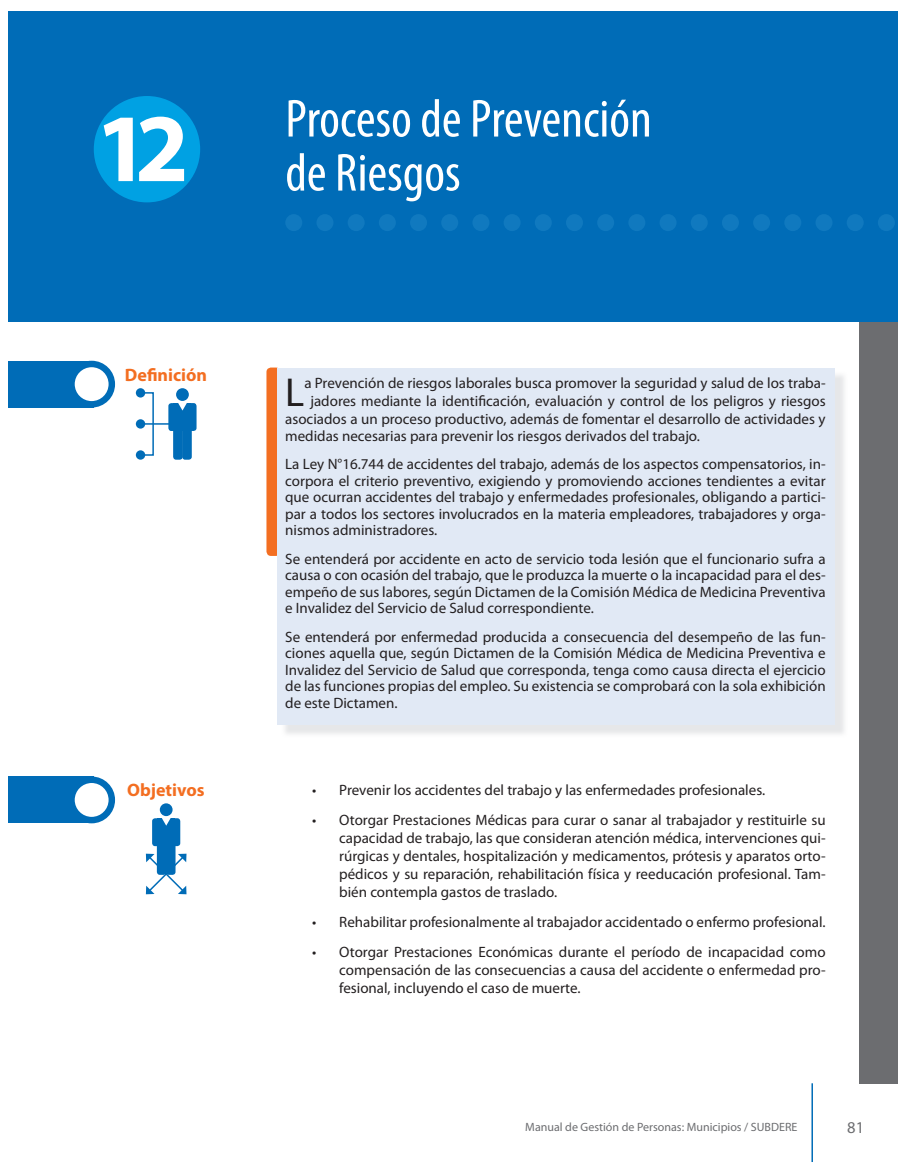
<style>
.page{position:relative;width:915px;height:1171px;background:#fff}
.page>*{position:absolute;margin:0;border:0;box-sizing:border-box;transform-origin:0 0}
.t1{font:condensed 54px/54px "Myriad Pro";color:#fff}
.t2{font:40.5px "Myriad Pro";color:#231f20}
.t3{font:700 18px "Myriad Pro";color:#f36e21}
.t4{font:16.5px "Myriad Pro";color:#6c6d70}
.t5{font:15px/16.5px "Myriad Pro";color:#231f20;text-align:justify}
.t6{font:12px "Myriad Pro";color:#6c6d70}
</style>
<div class="page">
<hr style="left:811px;top:1082px;width:1px;height:79px;background:#006cb7">
<div style="left:859px;top:83px;width:38px;height:999px;background:#6c6d70"></div>
<div style="left:266px;top:367px;width:14px;height:188px;background:#f36e21;border-radius:4px"></div>
<div style="left:277px;top:367px;width:556px;height:357px;background:#e1e9f5"></div>
<div style="left:9px;top:11px;width:888px;height:310px;background:#006cb7"></div>
<div style="left:94px;top:96px;width:106px;height:106px;background:#00a1e3;border-radius:50%"></div>
<div style="left:285px;top:214px;width:17px;height:17px;background:#1079bf;border-radius:50%"></div>
<div style="left:566px;top:214px;width:17px;height:17px;background:#1079bf;border-radius:50%"></div>
<div style="left:534px;top:214px;width:17px;height:17px;background:#1079bf;border-radius:50%"></div>
<div style="left:503px;top:214px;width:17px;height:17px;background:#1079bf;border-radius:50%"></div>
<div style="left:472px;top:214px;width:17px;height:17px;background:#1079bf;border-radius:50%"></div>
<div style="left:441px;top:214px;width:17px;height:17px;background:#1079bf;border-radius:50%"></div>
<div style="left:410px;top:214px;width:17px;height:17px;background:#1079bf;border-radius:50%"></div>
<div style="left:379px;top:214px;width:17px;height:17px;background:#1079bf;border-radius:50%"></div>
<div style="left:347px;top:214px;width:17px;height:17px;background:#1079bf;border-radius:50%"></div>
<div style="left:316px;top:214px;width:17px;height:17px;background:#1079bf;border-radius:50%"></div>
<div style="left:597px;top:214px;width:17px;height:17px;background:#1079bf;border-radius:50%"></div>
<div style="left:877px;top:214px;width:17px;height:17px;background:#1079bf;border-radius:50%"></div>
<div style="left:846px;top:214px;width:17px;height:17px;background:#1079bf;border-radius:50%"></div>
<div style="left:815px;top:214px;width:17px;height:17px;background:#1079bf;border-radius:50%"></div>
<div style="left:784px;top:214px;width:17px;height:17px;background:#1079bf;border-radius:50%"></div>
<div style="left:752px;top:214px;width:17px;height:17px;background:#1079bf;border-radius:50%"></div>
<div style="left:721px;top:214px;width:17px;height:17px;background:#1079bf;border-radius:50%"></div>
<div style="left:690px;top:214px;width:17px;height:17px;background:#1079bf;border-radius:50%"></div>
<div style="left:659px;top:214px;width:17px;height:17px;background:#1079bf;border-radius:50%"></div>
<div style="left:628px;top:214px;width:17px;height:17px;background:#1079bf;border-radius:50%"></div>
<div style="left:9px;top:776px;width:85px;height:47px;background:#006cb7"></div>
<svg style="left:71px;top:779px;width:41px;height:40px"></svg>
<div style="left:68px;top:776px;width:47px;height:47px;border:6px solid #006cb7;border-radius:50%"></div>
<div style="left:157px;top:842px;width:9px;height:32px;background:#006cb7;border-radius:3px"></div>
<div style="left:166px;top:842px;width:9px;height:32px;background:#006cb7;border-radius:3px"></div>
<div style="left:152px;top:818px;width:10px;height:27px;background:#006cb7;border-radius:3px"></div>
<div style="left:171px;top:818px;width:9px;height:27px;background:#006cb7;border-radius:3px"></div>
<div style="left:157px;top:818px;width:18px;height:27px;background:#006cb7"></div>
<svg style="left:160px;top:813px;width:12px;height:12px"></svg>
<div style="left:160px;top:803px;width:12px;height:12px;background:#006cb7;border-radius:50%"></div>
<svg style="left:146px;top:853px;width:40px;height:41px"></svg>
<div style="left:9px;top:360px;width:85px;height:47px;background:#006cb7"></div>
<svg style="left:71px;top:364px;width:41px;height:40px"></svg>
<div style="left:68px;top:360px;width:47px;height:47px;border:6px solid #006cb7;border-radius:50%"></div>
<div style="left:173px;top:428px;width:10px;height:31px;background:#006cb7;border-radius:3px"></div>
<div style="left:182px;top:428px;width:10px;height:31px;background:#006cb7;border-radius:3px"></div>
<div style="left:187px;top:403px;width:9px;height:28px;background:#006cb7;border-radius:3px"></div>
<svg style="left:176px;top:388px;width:13px;height:13px"></svg>
<div style="left:136px;top:388px;width:9px;height:9px;background:#006cb7;border-radius:50%"></div>
<div style="left:136px;top:419px;width:9px;height:9px;background:#006cb7;border-radius:50%"></div>
<div style="left:136px;top:450px;width:9px;height:9px;background:#006cb7;border-radius:50%"></div>
<svg style="left:139px;top:391px;width:50px;height:65px"></svg>
<h1 class="t1" style="left:95px;top:91px;width:558px;text-indent:190px">Proceso de Prevención<br><sup>12</sup> de Riesgos</h1>
<p class="t3" style="left:125px;top:363px;width:84px">Definición</p>
<p class="t3" style="left:127px;top:778px;width:79px">Objetivos</p>
<p class="t5" style="left:285px;top:374px;width:542px;line-height:18px;text-align:right">a Prevención de riesgos laborales busca promover la seguridad y salud de los traba&shy;jadores mediante la identificación, evaluación y control de los peligros y riesgos asociados a un proceso productivo, además de fomentar el desarrollo de actividades y</p>
<p class="t5" style="left:285px;top:421px;width:541px;line-height:28.5px">medidas necesarias para prevenir los riesgos derivados del trabajo.<br>La Ley N°16.744 de accidentes del trabajo, además de los aspectos compensatorios, in-</p>
<p class="t5" style="left:285px;top:472px;width:542px">corpora el criterio preventivo, exigiendo y promoviendo acciones tendientes a evitar que ocurran accidentes del trabajo y enfermedades profesionales, obligando a partici&shy;par a todos los sectores involucrados en la materia empleadores, trabajadores y orga&shy;nismos administradores.</p>
<p class="t5" style="left:285px;top:550px;width:542px">Se entenderá por accidente en acto de servicio toda lesión que el funcionario sufra a causa o con ocasión del trabajo, que le produzca la muerte o la incapacidad para el des&shy;empeño de sus labores, según Dictamen de la Comisión Médica de Medicina Preventiva e Invalidez del Servicio de Salud correspondiente.</p>
<p class="t5" style="left:285px;top:628px;width:542px">Se entenderá por enfermedad producida a consecuencia del desempeño de las fun&shy;ciones aquella que, según Dictamen de la Comisión Médica de Medicina Preventiva e Invalidez del Servicio de Salud que corresponda, tenga como causa directa el ejercicio de las funciones propias del empleo. Su existencia se comprobará con la sola exhibición de este Dictamen.</p>
<h2 class="t2" style="left:285px;top:367px;width:21px">L</h2>
<p class="t5" style="left:312px;top:781px;width:454px">• Prevenir los accidentes del trabajo y las enfermedades profesionales.</p>
<p class="t5" style="left:339px;top:810px;width:487px;line-height:18px;text-indent:-27px">• Otorgar Prestaciones Médicas para curar o sanar al trabajador y restituirle su capacidad de trabajo, las que consideran atención médica, intervenciones qui&shy;rúrgicas y dentales, hospitalización y medicamentos, prótesis y aparatos orto&shy;pédicos y su reparación, rehabilitación física y reeducación profesional. Tam&shy;bién contempla gastos de traslado.</p>
<p class="t5" style="left:312px;top:913px;width:515px">• Rehabilitar profesionalmente al trabajador accidentado o enfermo profesional.</p>
<p class="t5" style="left:339px;top:942px;width:487px;line-height:18px;text-indent:-27px">• Otorgar Prestaciones Económicas durante el período de incapacidad como compensación de las consecuencias a causa del accidente o enfermedad pro&shy;fesional, incluyendo el caso de muerte.</p>
<p class="t6" style="left:525px;top:1118px;width:273px">Manual de Gestión de Personas: Municipios / SUBDERE</p>
<p class="t4" style="left:847px;top:1116px;width:18px">81</p>
</div>
